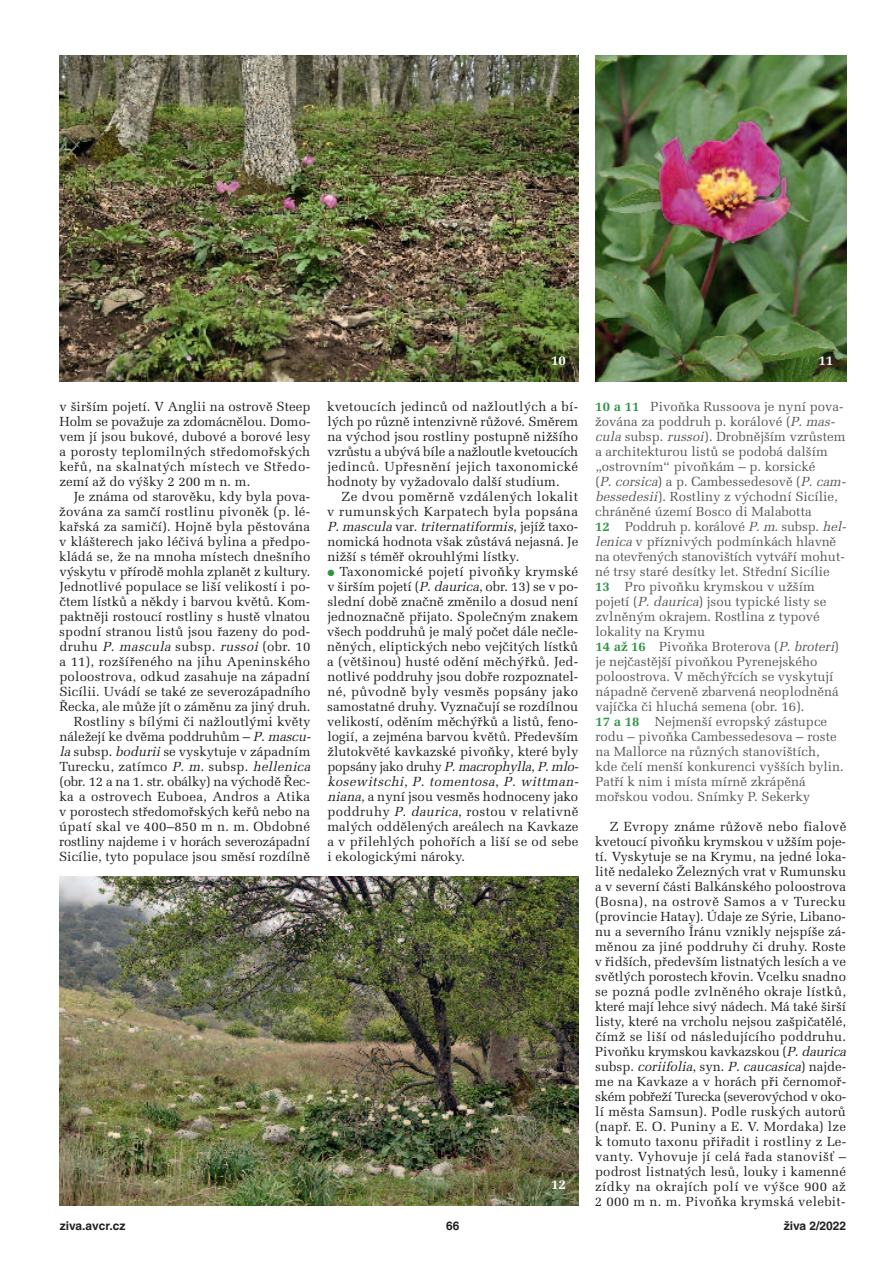
<style>
.page{position:relative;width:893px;height:1263px;background:#fff}
.page>*{position:absolute;margin:0;border:0;box-sizing:border-box;transform-origin:0 0}
.t1{font:700 13.5px "Melior CE";color:#fff}
.t2{font:13.2px/15px "Melior CE";color:#231f20;text-align:justify}
.t3{font:13.2px/15px "Melior CE";color:#57585a}
.t4{font:700 12px "Helvetica CE";color:#231f20}
.s1{font-style:italic}
.s2{color:#319447}
.s3{font-weight:700;color:#319447}
</style>
<div class="page">
<img style="left:60px;top:55px;width:518px;height:326px">
<img style="left:595px;top:55px;width:251px;height:326px">
<img style="left:60px;top:876px;width:518px;height:329px">
<p class="t2" style="left:59px;top:401px;width:253px">v širším pojetí. V Anglii na ostrově Steep Holm se považuje za zdomácnělou. Domo&shy;vem jí jsou bukové, dubové a borové lesy a porosty teplomilných středomořských keřů, na skalnatých místech ve Středo&shy;zemí až do výšky 2 200 m n. m.</p>
<p class="t2" style="left:59px;top:491px;width:255px;text-align:right">Je známa od starověku, kdy byla pova&shy;žována za samčí rostlinu pivoněk (p. lé - kařská za samičí). Hojně byla pěstována v klášterech jako léčivá bylina a předpo&shy;kládá se, že na mnoha místech dnešního výskytu v přírodě mohla zplanět z kultury.<br>Jednotlivé populace se liší velikostí i po - čtem lístků a někdy i barvou květů. Kom&shy;paktněji rostoucí rostliny s hustě vlnatou spodní stranou listů jsou řazeny do pod&shy;druhu <span class="s1">P. mascula</span> subsp. <span class="s1">russoi</span> (obr. 10 a 11), rozšířeného na jihu Apeninského poloostrova, odkud zasahuje na západní Sicílii. Uvádí se také ze severozápadního Řecka, ale může jít o záměnu za jiný druh.<br>Rostliny s bílými či nažloutlými květy náležejí ke dvěma poddruhům – <span class="s1">P.mascu&shy;la</span> subsp. <span class="s1">bodurii</span>se vyskytuje v západním Turecku, zatímco <span class="s1">P. m.</span> subsp. <span class="s1">hellenica </span>(obr. 12 a na 1. str. obálky) na východě Řec&shy;ka a ostrovech Euboea, Andros a Atika v porostech středomořských keřů nebo na úpatí skal ve 400–850 m n. m. Obdobné rostliny najdeme i v horách severozápadní Sicílie, tyto populace jsou směsí rozdílně</p>
<p class="t1" style="left:551px;top:356px;width:17px">10</p>
<p class="t1" style="left:818px;top:356px;width:17px">11</p>
<p class="t2" style="left:327px;top:401px;width:253px">kvetoucích jedinců od nažloutlých a bí - lých po různě intenzivně růžové. Směrem na východ jsou rostliny postupně nižšího vzrůstu a ubývá bíle a nažloutle kvetoucích jedinců. Upřesnění jejich taxonomické hodnoty by vyžadovalo další studium.</p>
<p class="t2" style="left:327px;top:491px;width:253px;text-indent:14px">Ze dvou poměrně vzdálených lokalit v rumunských Karpatech byla popsána <span class="s1">P.mascula</span> v a r. <span class="s1">triternatiformis</span>, j e j í ž t a x o - nomická hodnota však zůstává nejasná. Je nižší s téměř okrouhlými lístky.</p>
<p class="t2" style="left:327px;top:566px;width:255px;text-align:left"><span class="s2">●</span> Taxonomické pojetí pivoňky krymské v širším pojetí (<span class="s1">P.daurica</span>, obr. 13) se v po - slední době značně změnilo a dosud není jednoznačně přijato. Společným znakem všech poddruhů je malý počet dále nečle&shy;něných, eliptických nebo vejčitých lístků a (většinou) husté odění měchýřků. Jed&shy;notlivé poddruhy jsou dobře rozpoznatel&shy;né, původně byly vesměs popsány jako samostatné druhy. Vyznačují se rozdílnou velikostí, oděním měchýřků a listů, feno&shy;logií, a zejména barvou květů. Především žlutokvěté kavkazské pivoňky, které byly p o p s á n y j a k o d r u h y <span class="s1">P.macrophylla</span>, <span class="s1">P. mlo - kosewitschi</span>, <span class="s1">P. tomentosa</span>, <span class="s1">P. wittman - niana</span>, a nyní jsou vesměs hodnoceny jako poddruhy <span class="s1">P. daurica</span>, rostou v relativně malých oddělených areálech na Kavkaze a v přilehlých pohořích a liší se od sebe i ekologickými nároky.</p>
<p class="t1" style="left:551px;top:1180px;width:17px">12</p>
<p class="t3" style="left:595px;top:401px;width:255px"><span class="s3">10 a 11</span> Pivoňka Russoova je nyní pova&shy;žována za poddruh p. korálové (<span class="s1">P. mas&shy;cula</span>subsp. <span class="s1">russoi</span>). Drobnějším vzrůstem a architekturou listů se podobá dalším „ostrovním“ pivoňkám – p. korsické<br>(<span class="s1">P. corsica</span>) a p. Cambessedesově (<span class="s1">P. cam&shy;bessedesii</span>). Rostliny z východní Sicílie, chráněné území Bosco di Malabotta<br><span class="s3">12</span> Poddruh p. korálové <span class="s1">P.m.</span>subsp. <span class="s1">hel&shy;lenica</span>v příznivých podmínkách hlavně na otevřených stanovištích vytváří mohut&shy;né trsy staré desítky let. Střední Sicílie<br><span class="s3">13</span> Pro pivoňku krymskou v užším pojetí (<span class="s1">P. daurica</span>) jsou typické listy se zvlněným okrajem. Rostlina z typové lokality na Krymu<br><span class="s3">14 až 16</span> Pivoňka Broterova (<span class="s1">P. broteri</span>) je nejčastější pivoňkou Pyrenejského poloostrova. V měchýřcích se vyskytují nápadně červeně zbarvená neoplodněná vajíčka či hluchá semena (obr. 16).<br><span class="s3">17 a 18</span> Nejmenší evropský zástupce rodu – pivoňka Cambessedesova – roste na Mallorce na různých stanovištích,<br>kde čelí menší konkurenci vyšších bylin.<br>Patří k nim i místa mírně zkrápěná mořskou vodou. Snímky P. Sekerky</p>
<p class="t2" style="left:595px;top:821px;width:255px;text-align:left;text-indent:15px">Z Evropy známe růžově nebo fialově kvetoucí pivoňku krymskou v užším poje&shy;tí. Vyskytuje se na Krymu, na jedné loka&shy;litě nedaleko Železných vrat v Rumunsku a v severní části Balkánského poloostrova (Bosna), na ostrově Samos a v Turecku (provincie Hatay). Údaje ze Sýrie, Libano - nu a severního Íránu vznikly nejspíše zá - měnou za jiné poddruhy či druhy. Roste v řidších, především listnatých lesích a ve světlých porostech křovin. Vcelku snadno se pozná podle zvlněného okraje lístků, které mají lehce sivý nádech. Má také širší listy, které na vrcholu nejsou zašpičatělé, čímž se liší od následujícího poddruhu.<br>Pivoňku krymskou kavkazskou (<span class="s1">P.daurica </span>s u b s p . <span class="s1">coriifolia</span>, s y n . <span class="s1">P. caucasica</span>) n aj d e - me na Kavkaze a v horách při černomoř&shy;ském pobřeží Turecka (severovýchod v oko&shy;lí města Samsun). Podle ruských autorů (např. E. O. Puniny a E. V. Mordaka) lze k tomuto taxonu přiřadit i rostliny z Le - vanty. Vyhovuje jí celá řada stanovišť – podrost listnatých lesů, louky i kamenné zídky na okrajích polí ve výšce 900 až 2 000 m n. m. Pivoňka krymská velebit-</p>
<p class="t4" style="left:60px;top:1221px;width:67px">ziva.avcr.cz</p>
<p class="t4" style="left:446px;top:1221px;width:15px">66</p>
<p class="t4" style="left:784px;top:1221px;width:64px">živa 2/2022</p>
</div>
